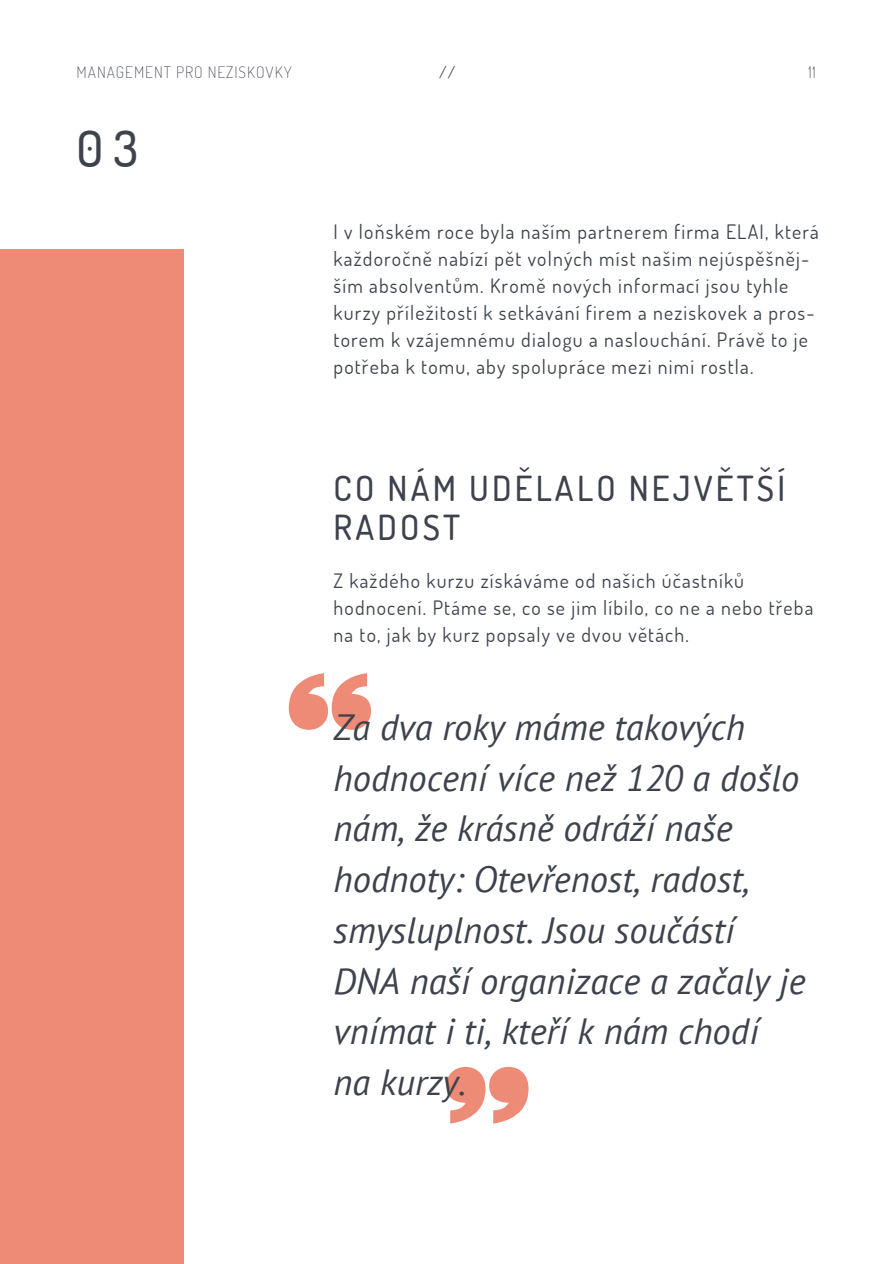
<style>
.page{position:relative;width:894px;height:1264px;background:#fff}
.page>*{position:absolute;margin:0;border:0;box-sizing:border-box;transform-origin:0 0}
.t1{font:500 49.65px "Dosis";color:#3d424c}
.t2{font:italic 36.45px/50.7px "PT Sans";color:#3d424c}
.t3{font:500 34.5px/39.5px "Dosis";letter-spacing:.09em;color:#3d424c}
.t4{font:19.8px/27px "Dosis";letter-spacing:.06em;color:#3d424c}
.t5{font:200 15.75px "Dosis";letter-spacing:.06em;color:#3d424c}
.t6{font:15.75px "Dosis";color:#3d424c}
</style>
<div class="page">
<div style="left:0;top:249px;width:183px;height:1014px;background:#ee8b77"></div>
<svg style="left:289px;top:673px;width:82px;height:56px"></svg>
<svg style="left:446px;top:1066px;width:82px;height:57px"></svg>
<p class="t5" style="left:77px;top:62px;width:216px">MANAGEMENT PRO NEZISKOVKY</p>
<p class="t6" style="left:439px;top:62px;width:17px">//</p>
<p class="t5" style="left:808px;top:62px;width:9px">11</p>
<h1 class="t1" style="left:77px;top:116px;width:63px">03</h1>
<p class="t4" style="left:333px;top:218px;width:486px">I v loňském roce byla naším partnerem firma ELAI, která každoročně nabízí pět volných míst našim nejúspěšněj&shy;ším absolventům. Kromě nových informací jsou tyhle kurzy příležitostí k setkávání firem a neziskovek a pros&shy;torem k vzájemnému dialogu a naslouchání. Právě to je potřeba k tomu, aby spolupráce mezi nimi rostla.</p>
<h3 class="t3" style="left:333px;top:467px;width:453px">CO NÁM UDĚLALO NEJVĚTŠÍ<br>RADOST</h3>
<p class="t4" style="left:333px;top:567px;width:481px">Z každého kurzu získáváme od našich účastníků hodnocení. Ptáme se, co se jim líbilo, co ne a nebo třeba na to, jak by kurz popsaly ve dvou větách.</p>
<h2 class="t2" style="left:333px;top:701px;width:473px">Za dva roky máme takových hodnocení více než 120 a došlo nám, že krásně odráží naše hodnoty: Otevřenost, radost, smysluplnost. Jsou součástí<br>DNA naší organizace a začaly je vnímat i ti, kteří k nám chodí<br>na kurzy.</h2>
</div>
